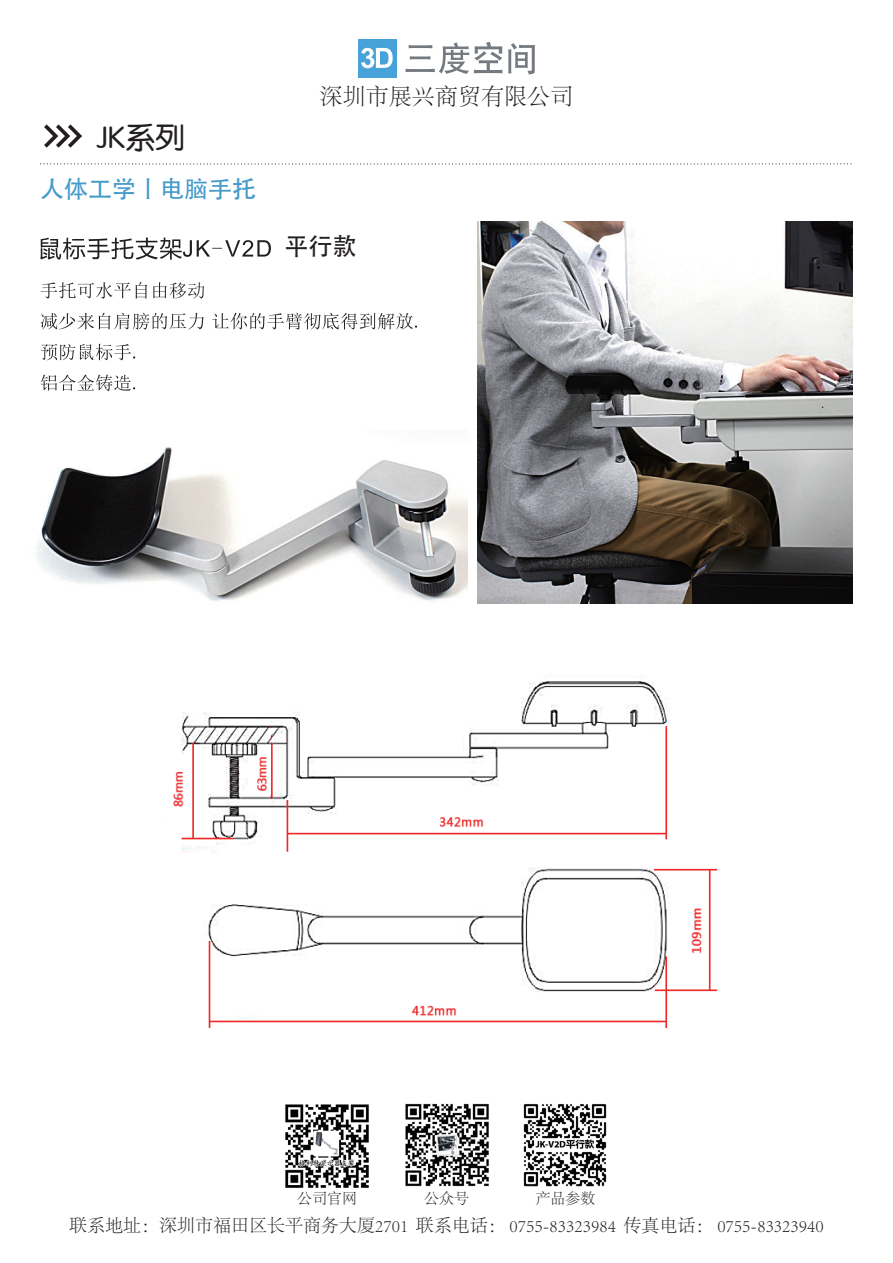
<style>
.page{position:relative;width:893px;height:1263px;background:#fff}
.page>*{position:absolute;margin:0;border:0;box-sizing:border-box;transform-origin:0 0}
.t1{font:30px "J Zun Yuan";color:#231f20}
.t2{font:24px "Adobe Heiti Std";color:#459aca}
.t3{font:24px "Adobe Heiti Std";color:#231f20}
.t4{font:300 23.1px "Adobe Song Std";color:#231f20}
.t5{font:300 18px "Adobe Song Std";color:#231f20}
.t6{font:300 15px "Adobe Song Std";color:#231f20}
</style>
<div class="page">
<img style="left:173px;top:681px;width:545px;height:347px">
<img style="left:285px;top:1104px;width:84px;height:84px">
<img style="left:405px;top:1103px;width:84px;height:84px">
<div style="left:358px;top:39px;width:38px;height:38px;background:#47a2da"></div>
<svg style="left:361px;top:48px;width:32px;height:20px"></svg>
<svg style="left:405px;top:42px;width:130px;height:33px"></svg>
<svg style="left:40px;top:163px;width:812px;height:2px"></svg>
<svg style="left:44px;top:124px;width:38px;height:24px"></svg>
<svg style="left:40px;top:237px;width:231px;height:23px"></svg>
<svg style="left:41px;top:282px;width:376px;height:109px"></svg>
<img style="left:477px;top:222px;width:375px;height:381px">
<img style="left:37px;top:447px;width:430px;height:155px">
<img style="left:523px;top:1104px;width:84px;height:83px">
<h1 class="t1" style="left:97px;top:121px;width:90px">JK系列</h1>
<h2 class="t2" style="left:40px;top:175px;width:217px">人体工学丨电脑手托</h2>
<p class="t4" style="left:320px;top:84px;width:255px">深圳市展兴商贸有限公司</p>
<h2 class="t3" style="left:285px;top:232px;width:73px">平行款</h2>
<p class="t6" style="left:297px;top:1190px;width:61px">公司官网</p>
<p class="t6" style="left:424px;top:1190px;width:46px">公众号</p>
<p class="t6" style="left:535px;top:1190px;width:61px">产品参数</p>
<p class="t5" style="left:69px;top:1215px;width:756px">联系地址：深圳市福田区长平商务大厦2701 联系电话： 0755-83323984 传真电话： 0755-83323940</p>
</div>
